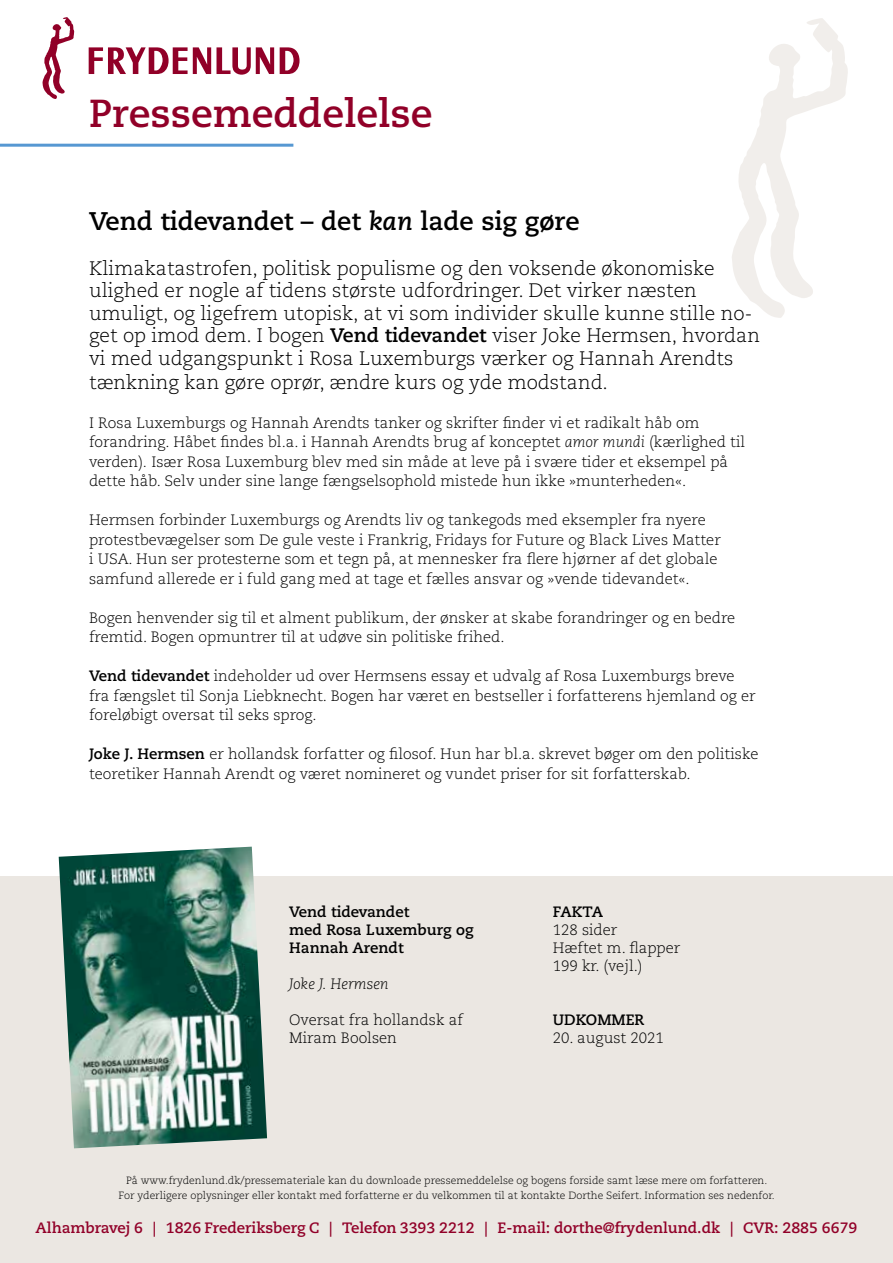
<style>
.page{position:relative;width:893px;height:1263px;background:#fff}
.page>*{position:absolute;margin:0;border:0;box-sizing:border-box;transform-origin:0 0}
.t1{font:700 39px "Caecilia LT Std";color:#910028}
.t2{font:700 25.5px "Caecilia LT Std";color:#000}
.t3{font:300 19.5px/22.8px "Caecilia LT Std";color:#000}
.t4{font:300 15px/19.5px "Caecilia LT Std";color:#000}
.t5{font:700 15px "Caecilia LT Std";color:#910028}
.t6{font:700 15px/18px "Caecilia LT Std";color:#000}
.t7{font:italic 300 15px "Caecilia LT Std";color:#000}
.t8{font:300 10.5px/15px "Caecilia LT Std";color:#000;text-align:center}
.s1{font-style:italic}
.s2{font-weight:700}
</style>
<div class="page">
<svg style="left:732px;top:18px;width:116px;height:300px"></svg>
<hr style="left:0;top:144px;width:293px;height:3px;background:#5698d2">
<div style="left:0;top:876px;width:893px;height:387px;background:#ebe7e2"></div>
<svg style="left:43px;top:17px;width:32px;height:82px"></svg>
<svg style="left:89px;top:47px;width:122px;height:27px"></svg>
<svg style="left:217px;top:47px;width:57px;height:28px"></svg>
<svg style="left:280px;top:47px;width:20px;height:27px"></svg>
<img style="left:59px;top:847px;width:208px;height:301px">
<h1 class="t1" style="left:89px;top:91px;width:345px">Pressemeddelelse</h1>
<h2 class="t2" style="left:89px;top:206px;width:492px">Vend tidevandet – det <span class="s1">kan</span> lade sig gøre</h2>
<p class="t3" style="left:89px;top:257px;width:672px">Klimakatastrofen, politisk populisme og den voksende økonomiske ulighed er nogle af tidens største udfordringer. Det virker næsten umuligt, og ligefrem utopisk, at vi som individer skulle kunne stille no&shy;get op imod dem. I bogen <span class="s2">Vend tidevandet</span> viser Joke Hermsen, hvordan vi med udgangspunkt i Rosa Luxemburgs værker og Hannah Arendts tænkning kan gøre oprør, ændre kurs og yde modstand.</p>
<p class="t4" style="left:89px;top:413px;width:658px">I Rosa Luxemburgs og Hannah Arendts tanker og skrifter finder vi et radikalt håb om forandring. Håbet findes bl.a. i Hannah Arendts brug af konceptet <span class="s1">amor mundi</span> (kærlighed til verden)<span class="s1">.</span> Især Rosa Luxemburg blev med sin måde at leve på i svære tider et eksempel på dette håb. Selv under sine lange fængselsophold mistede hun ikke »munterheden«.</p>
<p class="t4" style="left:89px;top:510px;width:633px">Hermsen forbinder Luxemburgs og Arendts liv og tankegods med eksempler fra nyere protestbevægelser som De gule veste i Frankrig, Fridays for Future og Black Lives Matter i USA. Hun ser protesterne som et tegn på, at mennesker fra flere hjørner af det globale samfund allerede er i fuld gang med at tage et fælles ansvar og »vende tidevandet«.</p>
<p class="t4" style="left:89px;top:608px;width:648px">Bogen henvender sig til et alment publikum, der ønsker at skabe forandringer og en bedre fremtid. Bogen opmuntrer til at udøve sin politiske frihed.</p>
<p class="t4" style="left:89px;top:666px;width:668px"><span class="s2">Vend tidevandet</span> indeholder ud over Hermsens essay et udvalg af Rosa Luxemburgs breve fra fængslet til Sonja Liebknecht. Bogen har været en bestseller i forfatterens hjemland og er foreløbigt oversat til seks sprog.</p>
<p class="t4" style="left:89px;top:744px;width:671px"><span class="s2">Joke J. Hermsen</span> er hollandsk forfatter og filosof. Hun har bl.a. skrevet bøger om den politiske teoretiker Hannah Arendt og været nomineret og vundet priser for sit forfatterskab.</p>
<p class="t6" style="left:289px;top:903px;width:186px">Vend tidevandet<br>med Rosa Luxemburg og<br>Hannah Arendt</p>
<p class="t7" style="left:289px;top:975px;width:101px">Joke J. Hermsen</p>
<p class="t4" style="left:289px;top:1011px;width:175px;line-height:18px">Oversat fra hollandsk af<br>Miram Boolsen</p>
<p class="t6" style="left:553px;top:903px;width:52px">FAKTA</p>
<p class="t4" style="left:553px;top:921px;width:129px;line-height:18px">128 sider<br>Hæftet m. flapper<br>199 kr. (vejl.)</p>
<p class="t6" style="left:553px;top:1011px;width:93px">UDKOMMER</p>
<p class="t4" style="left:553px;top:1029px;width:113px">20. august 2021</p>
<p class="t8" style="left:118px;top:1173px;width:658px">På www.frydenlund.dk/pressemateriale kan du downloade pressemeddelelse og bogens forside samt læse mere om forfatteren.<br>For yderligere oplysninger eller kontakt med forfatterne er du velkommen til at kontakte Dorthe Seifert. Information ses nedenfor.</p>
<p class="t5" style="left:36px;top:1218px;width:823px">Alhambravej 6 | 1826 Frederiksberg C | Telefon 3393 2212 | E-mail: dorthe@frydenlund.dk | CVR: 2885 6679</p>
</div>
